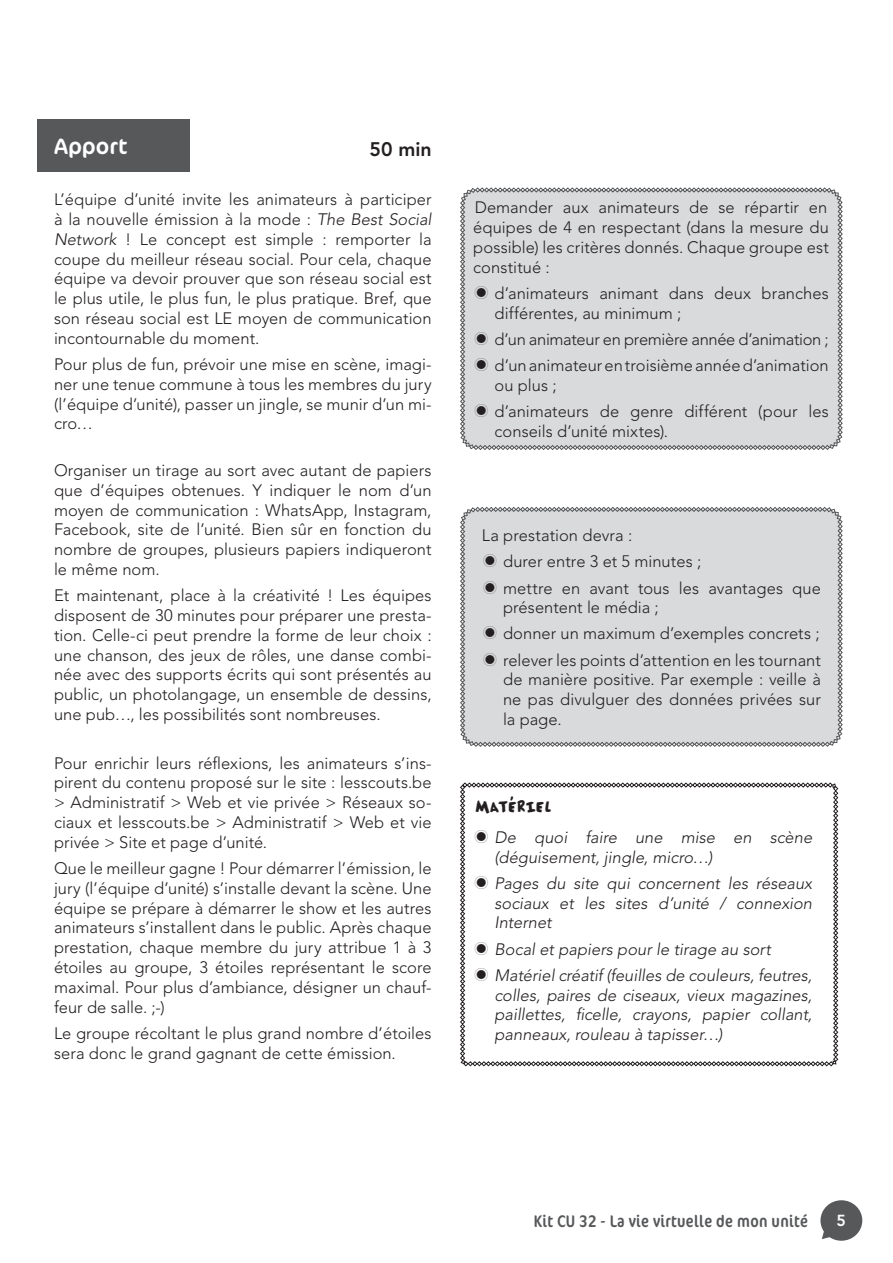
<style>
.page{position:relative;width:893px;height:1263px;background:#fff}
.page>*{position:absolute;margin:0;border:0;box-sizing:border-box;transform-origin:0 0}
.Titre{font:22.5px "Cocon OT";color:#fff}
.Timing{font:800 19.5px "Avenir LT Std";color:#231f20}
.t1{font:condensed 16.95px "Cocon OT";letter-spacing:.02em;color:#57585a}
.t2{font:300 16.5px/19.8px "Avenir LT Std";color:#231f20;text-align:justify}
.t3{font:italic 300 16.5px/19.8px "Avenir LT Std";color:#231f20;text-align:justify}
.t4{font:300 16.5px "Avenir LT Std";letter-spacing:-.02em;color:#231f20}
.Matériel{font:16.5px "House Gen Col Housepaint";letter-spacing:.02em;color:#231f20}
.t5{font:800 15.9px "Avenir LT Std";color:#fff}
.s1{font-style:italic}
.s2{font-family:"Les Scouts Font 1 0";font-weight:400}
.s3{font-family:"Les Scouts Font 1 0";font-weight:400;font-style:normal}
</style>
<div class="page">
<svg style="left:820px;top:1200px;width:42px;height:41px"></svg>
<div style="left:37px;top:119px;width:153px;height:52px;background:#57585a"></div>
<div style="left:460px;top:187px;width:383px;height:263px;background:#d9dadc"></div>
<div style="left:460px;top:507px;width:383px;height:240px;background:#d9dadc"></div>
<svg style="left:460px;top:782px;width:378px;height:284px"></svg>
<p class="Titre" style="left:54px;top:134px;width:75px">Apport</p>
<p class="Timing" style="left:369px;top:137px;width:64px">50 min</p>
<p class="t2" style="left:54px;top:190px;width:379px">L’équipe d’unité invite les animateurs à participer à la nouvelle émission à la mode : <span class="s1">The Best Social Network</span> ! Le concept est simple : remporter la coupe du meilleur réseau social. Pour cela, chaque équipe va devoir prouver que son réseau social est le plus utile, le plus fun, le plus pratique. Bref, que son réseau social est LE moyen de communication incontournable du moment.</p>
<p class="t2" style="left:54px;top:354px;width:379px">Pour plus de fun, prévoir une mise en scène, imagi&shy;ner une tenue commune à tous les membres du jury (l’équipe d’unité), passer un jingle, se munir d’un mi&shy;cro…</p>
<p class="t2" style="left:54px;top:460px;width:379px">Organiser un tirage au sort avec autant de papiers que d’équipes obtenues. Y indiquer le nom d’un moyen de communication : WhatsApp, Instagram, Facebook, site de l’unité. Bien sûr en fonction du nombre de groupes, plusieurs papiers indiqueront le même nom.</p>
<p class="t2" style="left:54px;top:586px;width:379px">Et maintenant, place à la créativité ! Les équipes disposent de 30 minutes pour préparer une presta&shy;tion. Celle-ci peut prendre la forme de leur choix : une chanson, des jeux de rôles, une danse combi&shy;née avec des supports écrits qui sont présentés au public, un photolangage, un ensemble de dessins, une pub…, les possibilités sont nombreuses.</p>
<p class="t2" style="left:54px;top:753px;width:379px">Pour enrichir leurs réflexions, les animateurs s’ins&shy;pirent du contenu proposé sur le site : lesscouts.be &gt; Administratif &gt; Web et vie privée &gt; Réseaux so&shy;ciaux et lesscouts.be &gt; Administratif &gt; Web et vie privée &gt; Site et page d’unité.</p>
<p class="t2" style="left:54px;top:858px;width:379px">Que le meilleur gagne ! Pour démarrer l’émission, le jury (l’équipe d’unité) s’installe devant la scène. Une équipe se prépare à démarrer le show et les autres animateurs s’installent dans le public. Après chaque prestation, chaque membre du jury attribue 1 à 3 étoiles au groupe, 3 étoiles représentant le score maximal. Pour plus d’ambiance, désigner un chauf&shy;feur de salle. ;-)</p>
<p class="t2" style="left:54px;top:1023px;width:379px">Le groupe récoltant le plus grand nombre d’étoiles sera donc le grand gagnant de cette émission.</p>
<p class="t2" style="left:473px;top:198px;width:357px">Demander aux animateurs de se répartir en équipes de 4 en respectant (dans la mesure du possible) les critères donnés. Chaque groupe est constitué :</p>
<p class="t2" style="left:495px;top:283px;width:336px;text-indent:-21px"><span class="s2">$</span> d’animateurs animant dans deux branches différentes, au minimum ;</p>
<p class="t4" style="left:473px;top:329px;width:357px"><span class="s2">$</span> d’un animateur en première année d’animation ;</p>
<p class="t2" style="left:495px;top:355px;width:336px;text-indent:-21px"><span class="s2">$</span> d’un animateur en troisième année d’animation ou plus ;</p>
<p class="t2" style="left:495px;top:401px;width:336px;text-indent:-21px"><span class="s2">$</span> d’animateurs de genre différent (pour les conseils d’unité mixtes).</p>
<p class="t2" style="left:482px;top:526px;width:152px">La prestation devra :</p>
<p class="t2" style="left:482px;top:552px;width:221px"><span class="s2">$</span> durer entre 3 et 5 minutes ;</p>
<p class="t2" style="left:503px;top:578px;width:319px;text-indent:-21px"><span class="s2">$</span> mettre en avant tous les avantages que présentent le média ;</p>
<p class="t2" style="left:482px;top:624px;width:339px"><span class="s2">$</span> donner un maximum d’exemples concrets ;</p>
<p class="t2" style="left:503px;top:650px;width:319px;text-indent:-21px"><span class="s2">$</span> relever les points d’attention en les tournant de manière positive. Par exemple : veille à ne pas divulguer des données privées sur la page.</p>
<p class="Matériel" style="left:475px;top:795px;width:78px">Matériel</p>
<p class="t3" style="left:495px;top:827px;width:319px;text-indent:-21px"><span class="s3">$</span> De quoi faire une mise en scène (déguisement, jingle, micro…)</p>
<p class="t3" style="left:495px;top:873px;width:319px;text-indent:-21px"><span class="s3">$</span> Pages du site qui concernent les réseaux sociaux et les sites d’unité / connexion Internet</p>
<p class="t3" style="left:473px;top:939px;width:299px"><span class="s3">$</span> Bocal et papiers pour le tirage au sort</p>
<p class="t3" style="left:495px;top:965px;width:319px;text-indent:-21px"><span class="s3">$</span> Matériel créatif (feuilles de couleurs, feutres, colles, paires de ciseaux, vieux magazines, paillettes, ficelle, crayons, papier collant, panneaux, rouleau à tapisser…)</p>
<p class="t1" style="left:534px;top:1211px;width:276px">Kit CU 32 - La vie virtuelle de mon unité</p>
<p class="t5" style="left:836px;top:1211px;width:11px">5</p>
</div>
